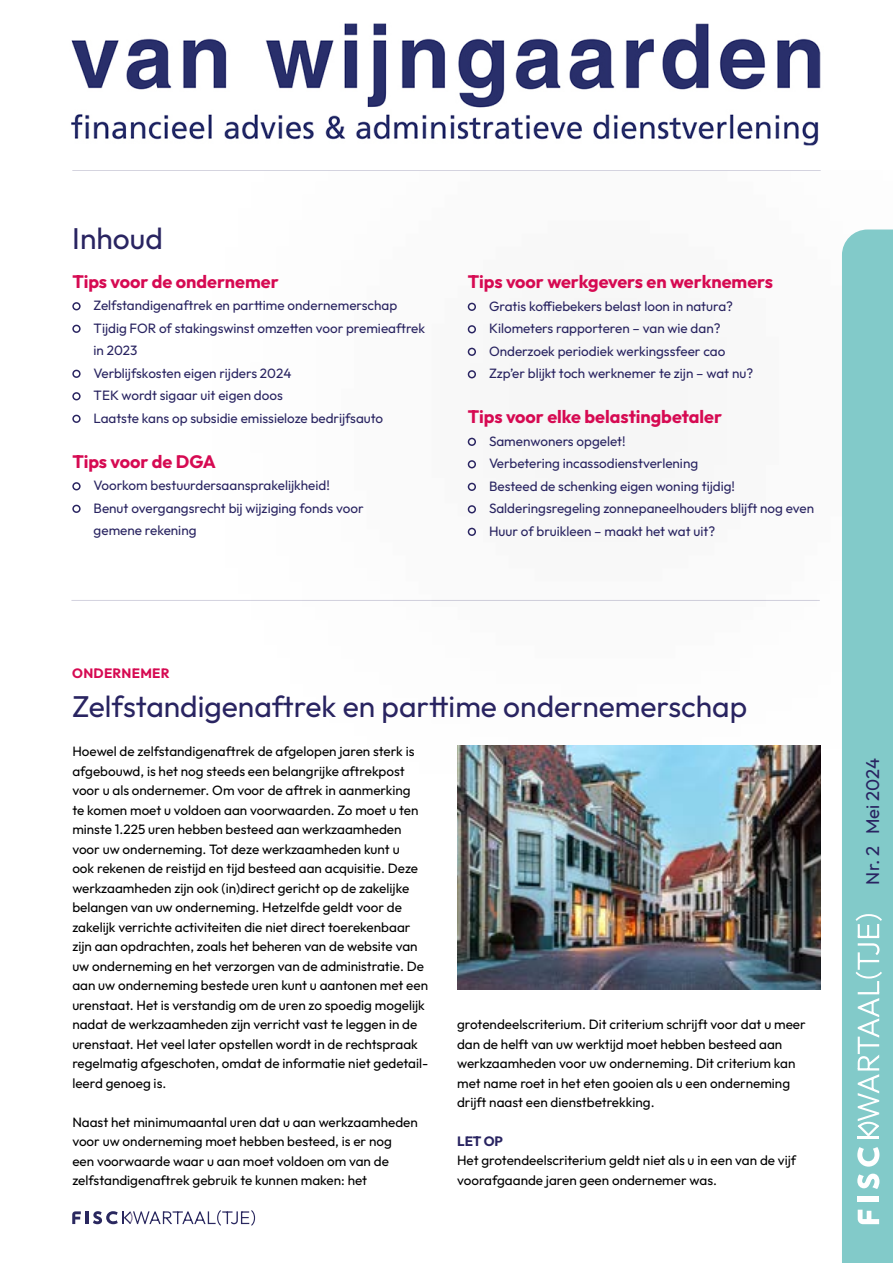
<style>
.page{position:relative;width:893px;height:1263px;background:#fff}
.page>*{position:absolute;margin:0;border:0;box-sizing:border-box;transform-origin:0 0}
.t1{font:30px "Outfit";color:#292461}
.t2{font:18.45px "Outfit";color:#292461}
.t3{font:700 18px "Outfit";color:#d60a52}
.t4{font:13.5px/19.5px "Outfit";color:#000}
.t5{font:13.5px/22.5px "Outfit";color:#292461}
.t6{font:700 13.5px "Outfit";letter-spacing:.02em;color:#d60a52}
.t7{font:700 13.5px "Outfit";color:#292461}
</style>
<div class="page">
<svg style="left:72px;top:1210px;width:183px;height:16px"></svg>
<hr style="left:71px;top:600px;width:749px;height:1px;background:#d4d3df">
<div style="left:150px;top:0;width:743px;height:865px;background:#fcfcfc"></div>
<svg style="left:468px;top:303px;width:8px;height:8px"></svg>
<svg style="left:468px;top:325px;width:8px;height:8px"></svg>
<svg style="left:468px;top:348px;width:8px;height:8px"></svg>
<svg style="left:468px;top:370px;width:8px;height:8px"></svg>
<svg style="left:468px;top:438px;width:8px;height:8px"></svg>
<svg style="left:468px;top:460px;width:8px;height:8px"></svg>
<svg style="left:468px;top:483px;width:8px;height:8px"></svg>
<svg style="left:468px;top:505px;width:8px;height:8px"></svg>
<svg style="left:468px;top:528px;width:8px;height:8px"></svg>
<svg style="left:72px;top:302px;width:9px;height:8px"></svg>
<svg style="left:72px;top:325px;width:9px;height:8px"></svg>
<svg style="left:72px;top:370px;width:9px;height:8px"></svg>
<svg style="left:72px;top:392px;width:9px;height:8px"></svg>
<svg style="left:72px;top:415px;width:9px;height:8px"></svg>
<svg style="left:72px;top:482px;width:9px;height:8px"></svg>
<svg style="left:72px;top:505px;width:9px;height:8px"></svg>
<div style="left:842px;top:230px;width:51px;height:1033px;background:#82cac9"></div>
<div style="left:723px;top:649px;width:170px;height:336px;background:#000;opacity:.75"></div>
<hr style="left:72px;top:170px;width:749px;height:1px;background:#d4d3df">
<svg style="left:858px;top:1210px;width:21px;height:14px"></svg>
<div style="left:858px;top:1197px;width:21px;height:5px;background:#fff"></div>
<svg style="left:857px;top:1173px;width:22px;height:16px"></svg>
<svg style="left:857px;top:1147px;width:22px;height:20px"></svg>
<hr style="left:858px;top:1137px;width:21px;height:2px;background:#fff">
<svg style="left:856px;top:943px;width:26px;height:194px;background:#9ed5d5"></svg>
<hr style="left:858px;top:936px;width:21px;height:2px;background:#fff">
<svg style="left:856px;top:914px;width:26px;height:22px"></svg>
<img style="left:457px;top:745px;width:364px;height:245px">
<img style="left:71px;top:23px;width:750px;height:123px">
<h1 class="t1" style="left:72px;top:219px;width:92px">Inhoud</h1>
<h3 class="t3" style="left:72px;top:270px;width:208px">Tips voor de ondernemer</h3>
<p class="t5" style="left:94px;top:295px;width:333px">Zelfstandigenaftrek en parttime ondernemerschap Tijdig FOR of stakingswinst omzetten voor premieaftrek in 2023<br>Verblijfskosten eigen rijders 2024<br>TEK wordt sigaar uit eigen doos<br>Laatste kans op subsidie emissieloze bedrijfsauto</p>
<h3 class="t3" style="left:72px;top:450px;width:145px">Tips voor de DGA</h3>
<p class="t5" style="left:94px;top:475px;width:272px">Voorkom bestuurdersaansprakelijkheid!<br>Benut overgangsrecht bij wijziging fonds voor gemene rekening</p>
<h3 class="t3" style="left:468px;top:270px;width:307px">Tips voor werkgevers en werknemers</h3>
<p class="t5" style="left:489px;top:295px;width:266px">Gratis koffiebekers belast loon in natura?<br>Kilometers rapporteren – van wie dan?<br>Onderzoek periodiek werkingssfeer cao Zzp’er blijkt toch werknemer te zijn – wat nu?</p>
<h3 class="t3" style="left:468px;top:405px;width:256px">Tips voor elke belastingbetaler</h3>
<p class="t5" style="left:489px;top:430px;width:327px">Samenwoners opgelet!<br>Verbetering incassodienstverlening<br>Besteed de schenking eigen woning tijdig!<br>Salderingsregeling zonnepaneelhouders blijft nog even Huur of bruikleen – maakt het wat uit?</p>
<p class="t6" style="left:72px;top:664px;width:99px">ONDERNEMER</p>
<h1 class="t1" style="left:72px;top:687px;width:676px">Zelfstandigenaftrek en parttime ondernemerschap</h1>
<p class="t4" style="left:72px;top:742px;width:357px">Hoewel de zelfstandigenaftrek de afgelopen jaren sterk is afgebouwd, is het nog steeds een belangrijke aftrekpost voor u als ondernemer. Om voor de aftrek in aanmerking<br>te komen moet u voldoen aan voorwaarden. Zo moet u ten minste 1.225 uren hebben besteed aan werkzaamheden voor uw onderneming. Tot deze werkzaamheden kunt u<br>ook rekenen de reistijd en tijd besteed aan acquisitie. Deze werkzaamheden zijn ook (in)direct gericht op de zakelijke belangen van uw onderneming. Hetzelfde geldt voor de zakelijk verrichte activiteiten die niet direct toerekenbaar zijn aan opdrachten, zoals het beheren van de website van uw onderneming en het verzorgen van de administratie. De aan uw onderneming bestede uren kunt u aantonen met een urenstaat. Het is verstandig om de uren zo spoedig mogelijk nadat de werkzaamheden zijn verricht vast te leggen in de urenstaat. Het veel later opstellen wordt in de rechtspraak regelmatig afgeschoten, omdat de informatie niet gedetail&shy;leerd genoeg is.</p>
<p class="t4" style="left:72px;top:1112px;width:347px">Naast het minimumaantal uren dat u aan werkzaamheden voor uw onderneming moet hebben besteed, is er nog<br>een voorwaarde waar u aan moet voldoen om van de zelfstandigenaftrek gebruik te kunnen maken: het</p>
<p class="t4" style="left:457px;top:1015px;width:350px">grotendeelscriterium. Dit criterium schrijft voor dat u meer dan de helft van uw werktijd moet hebben besteed aan werkzaamheden voor uw onderneming. Dit criterium kan met name roet in het eten gooien als u een onderneming drijft naast een dienstbetrekking.</p>
<p class="t7" style="left:457px;top:1132px;width:47px">LET OP</p>
<p class="t4" style="left:457px;top:1151px;width:341px">Het grotendeelscriterium geldt niet als u in een van de vijf voorafgaande jaren geen ondernemer was.</p>
<h2 class="t2" style="left:861px;top:884px;width:128px;rotate:-90deg">Nr. 2 Mei 2024</h2>
</div>
